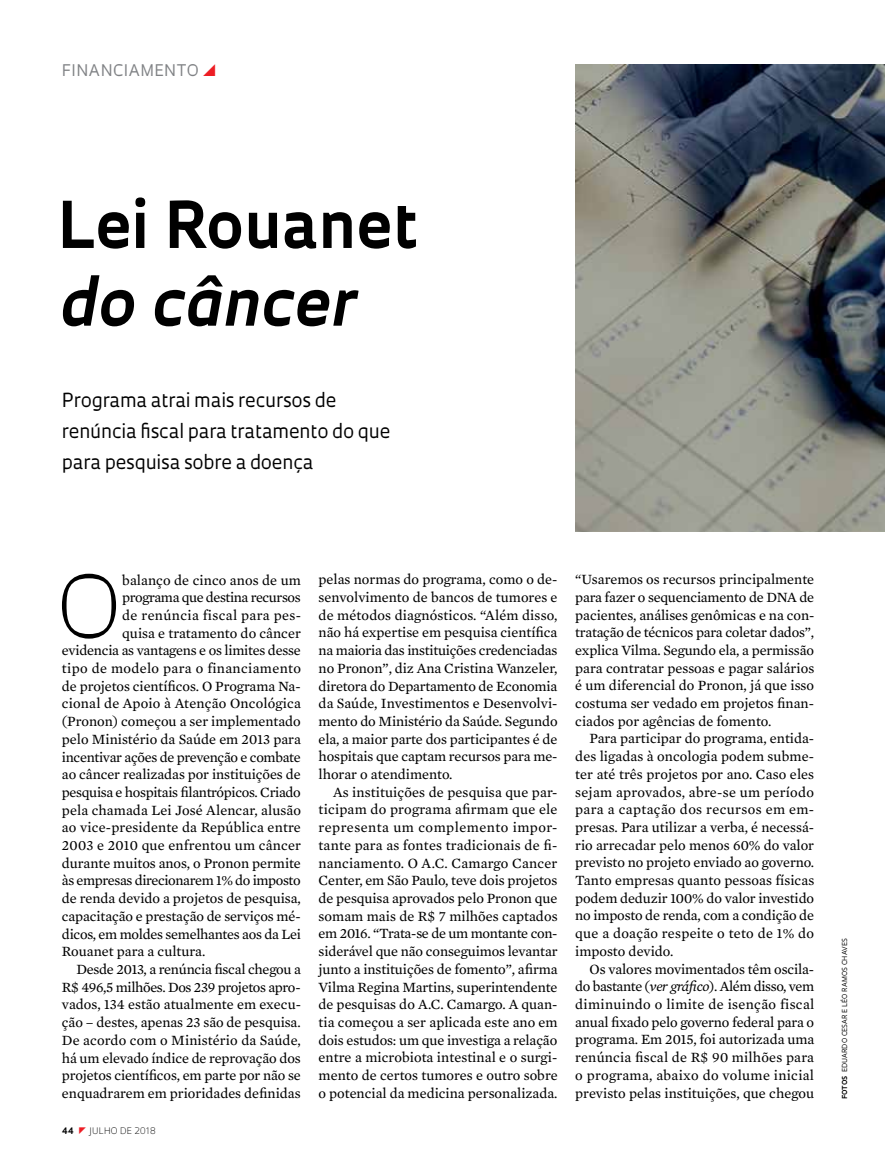
<style>
.page{position:relative;width:885px;height:1169px;background:#fff}
.page>*{position:absolute;margin:0;border:0;box-sizing:border-box;transform-origin:0 0}
.t1{font:300 83.55px "Oculum";color:#000}
.t2{font:700 62.7px "Oculum";color:#000}
.t3{font:italic 700 62.7px "Oculum";color:#000}
.t4{font:18.75px/30.9px "Oculum";letter-spacing:-.01em;color:#000}
.t5{font:15.6px "Oculum";letter-spacing:.03em;color:#808285}
.t6{font:14.4px/17.7px "Mercury Text G2";letter-spacing:-.005em;color:#000;text-align:justify}
.t7{font:14.4px "Mercury Text G2";letter-spacing:-.025em;color:#000}
.t8{font:14.4px "Mercury Text G2";letter-spacing:.025em;color:#000}
.t9{font:300 8.7px "Oculum";letter-spacing:.01em;color:#000}
.t10{font:700 8.7px "Oculum";color:#000}
.t11{font:6.75px "Oculum";letter-spacing:.02em;color:#000}
.s1{font-style:italic}
.s2{font-weight:700}
</style>
<div class="page">
<img style="left:575px;top:64px;width:310px;height:467px">
<p class="t5" style="left:62px;top:60px;width:138px">Financiamento</p>
<h2 class="t2" style="left:57px;top:182px;width:362px">Lei Rouanet</h2>
<h2 class="t3" style="left:57px;top:260px;width:297px">do câncer</h2>
<h3 class="t4" style="left:62px;top:384px;width:330px">Programa atrai mais recursos de renúncia fiscal para tratamento do que para pesquisa sobre a doença</h3>
<h1 class="t1" style="left:57px;top:549px;width:56px">O</h1>
<p class="t6" style="left:122px;top:570px;width:180px">balanço de cinco anos de um</p>
<p class="t7" style="left:122px;top:587px;width:180px">programa que destina recursos</p>
<p class="t8" style="left:122px;top:604px;width:180px">de renúncia fiscal para pes-</p>
<p class="t6" style="left:122px;top:623px;width:180px">quisa e tratamento do câncer</p>
<p class="t6" style="left:62px;top:641px;width:240px">evidencia as vantagens e os limites desse</p>
<p class="t8" style="left:62px;top:658px;width:241px">tipo de modelo para o financiamento</p>
<p class="t6" style="left:62px;top:676px;width:240px">de projetos científicos. O Programa Na-</p>
<p class="t6" style="left:62px;top:694px;width:241px">cional de Apoio à Atenção Oncológica</p>
<p class="t6" style="left:62px;top:711px;width:240px">(Pronon) começou a ser implementado</p>
<p class="t6" style="left:62px;top:729px;width:240px">pelo Ministério da Saúde em 2013 para</p>
<p class="t6" style="left:62px;top:747px;width:240px">incentivar ações de prevenção e combate</p>
<p class="t6" style="left:62px;top:765px;width:240px">ao câncer realizadas por instituições de</p>
<p class="t7" style="left:62px;top:781px;width:240px">pesquisa e hospitais filantrópicos. Criado</p>
<p class="t6" style="left:62px;top:800px;width:241px">pela chamada Lei José Alencar, alusão</p>
<p class="t6" style="left:62px;top:818px;width:240px">ao vice-presidente da República entre</p>
<p class="t6" style="left:62px;top:835px;width:241px">2003 e 2010 que enfrentou um câncer</p>
<p class="t6" style="left:62px;top:853px;width:240px">durante muitos anos, o Pronon permite</p>
<p class="t7" style="left:62px;top:870px;width:240px">às empresas direcionarem 1% do imposto</p>
<p class="t6" style="left:62px;top:888px;width:241px">de renda devido a projetos de pesquisa,</p>
<p class="t6" style="left:62px;top:906px;width:240px">capacitação e prestação de serviços mé-</p>
<p class="t6" style="left:62px;top:924px;width:241px">dicos, em moldes semelhantes aos da Lei</p>
<p class="t6" style="left:62px;top:942px;width:145px">Rouanet para a cultura.</p>
<p class="t6" style="left:76px;top:959px;width:226px">Desde 2013, a renúncia fiscal chegou a</p>
<p class="t7" style="left:62px;top:976px;width:240px">R$ 496,5 milhões. Dos 239 projetos apro-</p>
<p class="t6" style="left:62px;top:995px;width:241px">vados, 134 estão atualmente em execu-</p>
<p class="t6" style="left:62px;top:1012px;width:240px">ção – destes, apenas 23 são de pesquisa.</p>
<p class="t6" style="left:62px;top:1030px;width:240px">De acordo com o Ministério da Saúde,</p>
<p class="t6" style="left:62px;top:1048px;width:240px">há um elevado índice de reprovação dos</p>
<p class="t6" style="left:62px;top:1065px;width:240px">projetos científicos, em parte por não se</p>
<p class="t6" style="left:62px;top:1083px;width:240px">enquadrarem em prioridades definidas</p>
<p class="t10" style="left:62px;top:1124px;width:13px">44</p>
<p class="t9" style="left:90px;top:1124px;width:68px">julho DE 2018</p>
<p class="t6" style="left:319px;top:570px;width:241px">pelas normas do programa, como o de&shy;senvolvimento de bancos de tumores e de métodos diagnósticos. “Além disso, não há expertise em pesquisa científica na maioria das instituições credenciadas no Pronon”, diz Ana Cristina Wanzeler, diretora do Departamento de Economia da Saúde, Investimentos e Desenvolvi&shy;mento do Ministério da Saúde. Segundo ela, a maior parte dos participantes é de hospitais que captam recursos para me&shy;lhorar o atendimento.</p>
<p class="t6" style="left:319px;top:782px;width:241px;text-indent:14px">As instituições de pesquisa que par&shy;ticipam do programa afirmam que ele representa um complemento impor&shy;tante para as fontes tradicionais de fi&shy;nanciamento. O A.C. Camargo Cancer Center, em São Paulo, teve dois projetos de pesquisa aprovados pelo Pronon que somam mais de R$ 7 milhões captados em 2016. “Trata-se de um montante con&shy;siderável que não conseguimos levantar junto a instituições de fomento”, afirma Vilma Regina Martins, superintendente de pesquisas do A.C. Camargo. A quan&shy;tia começou a ser aplicada este ano em dois estudos: um que investiga a relação entre a microbiota intestinal e o surgi&shy;mento de certos tumores e outro sobre o potencial da medicina personalizada.</p>
<p class="t6" style="left:575px;top:569px;width:241px">“Usaremos os recursos principalmente para fazer o sequenciamento de DNA de pacientes, análises genômicas e na con&shy;tratação de técnicos para coletar dados”, explica Vilma. Segundo ela, a permissão para contratar pessoas e pagar salários é um diferencial do Pronon, já que isso costuma ser vedado em projetos finan&shy;ciados por agências de fomento.</p>
<p class="t6" style="left:575px;top:729px;width:241px;text-indent:14px">Para participar do programa, entida&shy;des ligadas à oncologia podem subme&shy;ter até três projetos por ano. Caso eles sejam aprovados, abre-se um período para a captação dos recursos em em&shy;presas. Para utilizar a verba, é necessá&shy;rio arrecadar pelo menos 60% do valor previsto no projeto enviado ao governo.<br>Tanto empresas quanto pessoas físicas podem deduzir 100% do valor investido no imposto de renda, com a condição de que a doação respeite o teto de 1% do imposto devido.</p>
<p class="t6" style="left:575px;top:959px;width:241px;text-indent:14px">Os valores movimentados têm oscila&shy;do bastante (<span class="s1">ver gráfico</span>). Além disso, vem diminuindo o limite de isenção fiscal anual fixado pelo governo federal para o programa. Em 2015, foi autorizada uma renúncia fiscal de R$ 90 milhões para o programa, abaixo do volume inicial previsto pelas instituições, que chegou</p>
<p class="t11" style="left:840px;top:1098px;width:162px;rotate:-90deg"><span class="s2">fotos</span> eduardo cesar e léo ramos chaves</p>
</div>
